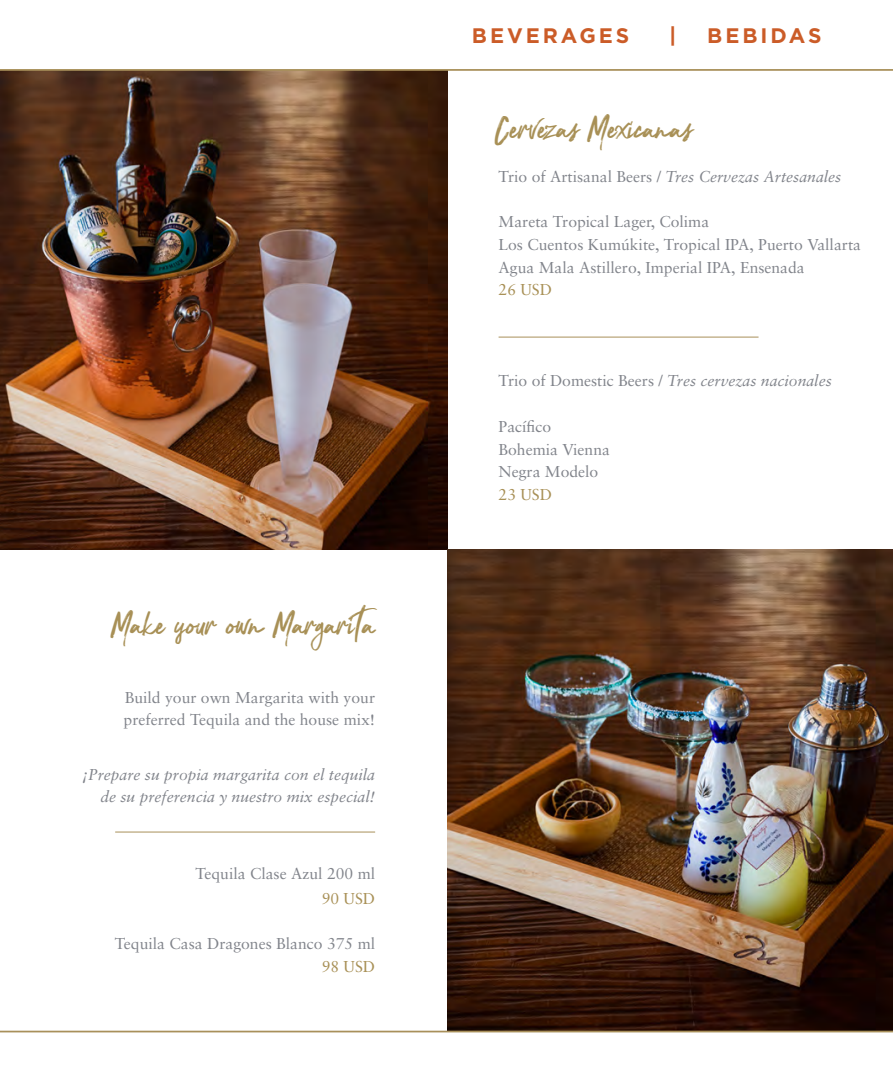
<style>
.page{position:relative;width:893px;height:1092px;background:#fff}
.page>*{position:absolute;margin:0;border:0;box-sizing:border-box;transform-origin:0 0}
.t1{font:40.25px "Nocturnal";color:#a89056}
.t2{font:700 21px "Gotham";letter-spacing:.14em;color:#cb5c28}
.t3{font:15.75px/22.8px "Sabon";color:#81848b}
.t4{font:italic 15.75px/22.8px "Sabon";color:#81848b;text-align:right}
.t5{font:15.75px "Sabon";color:#a89056}
.s1{font-style:normal}
</style>
<div class="page">
<img style="left:0;top:71px;width:448px;height:478px">
<img style="left:448px;top:549px;width:445px;height:481px">
<hr style="left:0;top:69px;width:893px;height:2px;background:#a8905a">
<hr style="left:0;top:1030px;width:893px;height:2px;background:#a8905a">
<hr style="left:115px;top:831px;width:260px;height:1px;background:#a8905a">
<hr style="left:499px;top:336px;width:259px;height:1px;background:#a8905a">
<h1 class="t1" style="left:112px;top:600px;width:273px">Make your own Margarita</h1>
<p class="t3" style="left:124px;top:685px;width:253px">Build your own Margarita with your preferred Tequila and the house mix!</p>
<p class="t4" style="left:83px;top:762px;width:294px">¡Prepare su propia margarita con el tequila de su preferencia y nuestro mix especial!</p>
<p class="t3" style="left:195px;top:862px;width:181px">Tequila Clase Azul 200 ml</p>
<p class="t5" style="left:322px;top:888px;width:55px">90 USD</p>
<p class="t3" style="left:115px;top:932px;width:262px">Tequila Casa Dragones Blanco 375 ml</p>
<p class="t5" style="left:322px;top:957px;width:55px">98 USD</p>
<h2 class="t2" style="left:472px;top:21px;width:159px">BEVERAGES</h2>
<h2 class="t2" style="left:669px;top:21px;width:9px">|</h2>
<h2 class="t2" style="left:707px;top:21px;width:116px">BEBIDAS</h2>
<h1 class="t1" style="left:499px;top:105px;width:195px">Cervezas Mexicanas</h1>
<p class="t4" style="left:499px;top:165px;width:344px"><span class="s1">Trio of Artisanal Beers /</span> Tres Cervezas Artesanales</p>
<p class="t3" style="left:499px;top:210px;width:364px">Mareta Tropical Lager, Colima<br>Los Cuentos Kumúkite, Tropical IPA, Puerto Vallarta<br>Agua Mala Astillero, Imperial IPA, Ensenada</p>
<p class="t5" style="left:499px;top:280px;width:55px">26 USD</p>
<p class="t4" style="left:499px;top:369px;width:335px"><span class="s1">Trio of Domestic Beers /</span> Tres cervezas nacionales</p>
<p class="t3" style="left:499px;top:415px;width:113px">Pacífico<br>Bohemia Vienna<br>Negra Modelo</p>
<p class="t5" style="left:499px;top:485px;width:55px">23 USD</p>
</div>
